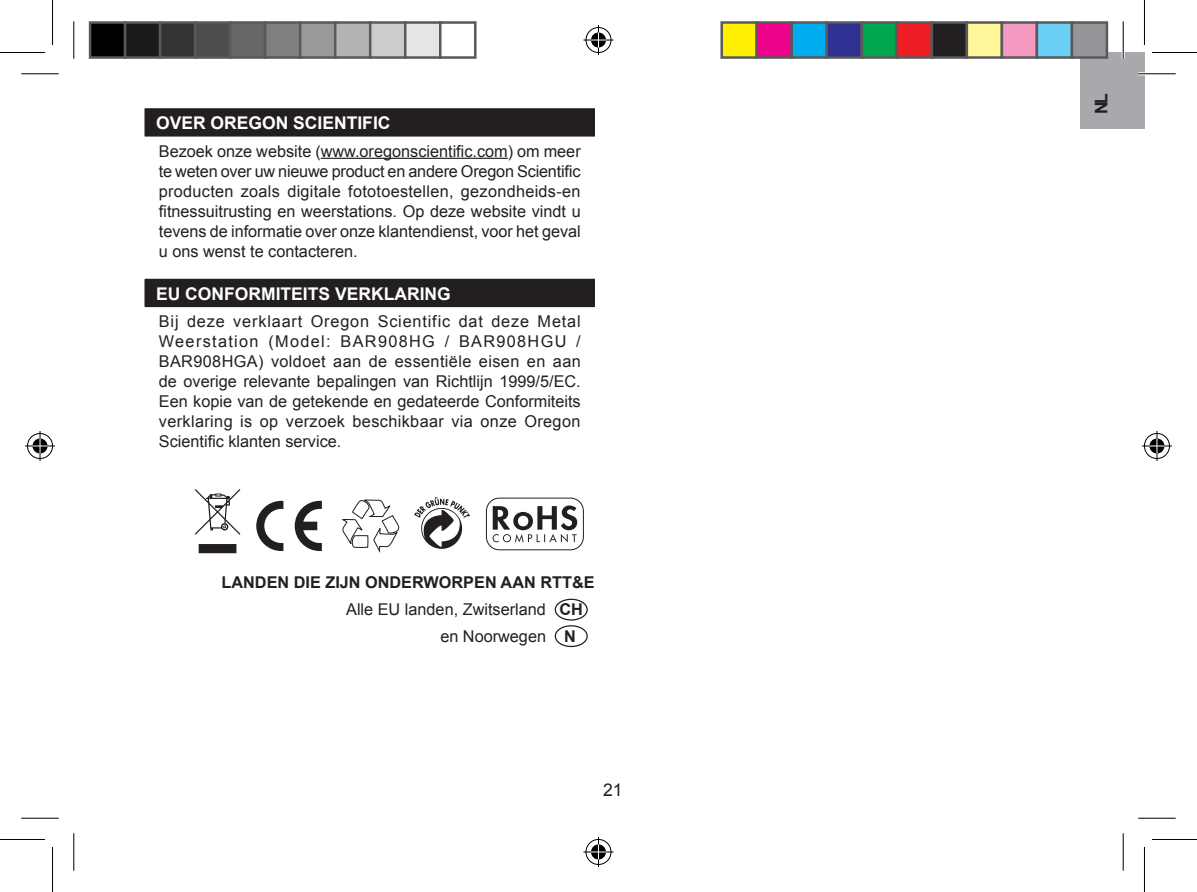
<style>
.page{position:relative;width:1197px;height:892px;background:#fff}
.page>*{position:absolute;margin:0;border:0;box-sizing:border-box;transform-origin:0 0}
.t1{font:700 17.5px "Arial";color:#fff}
.t2{font:700 17.5px "Arial";color:#231f20}
.t3{font:17.5px "Arial";color:#231f20}
.t4{font:16.25px/20px "Arial";color:#231f20;text-align:justify}
.t5{font:700 16.25px "Arial";color:#231f20}
.s1{font-weight:700}
</style>
<div class="page">
<div style="left:1080px;top:52px;width:64px;height:77px;background:#a8a9ad"></div>
<div style="left:554px;top:625px;width:33px;height:22px;border:1px solid #231f20;border-radius:50%"></div>
<div style="left:554px;top:598px;width:33px;height:22px;border:1px solid #231f20;border-radius:50%"></div>
<svg style="left:256px;top:501px;width:27px;height:50px"></svg>
<svg style="left:295px;top:501px;width:27px;height:50px"></svg>
<svg style="left:341px;top:499px;width:59px;height:54px"></svg>
<svg style="left:414px;top:497px;width:56px;height:52px"></svg>
<svg style="left:195px;top:489px;width:45px;height:64px"></svg>
<div style="left:486px;top:497px;width:98px;height:53px;border:1px solid #231f20;border-radius:13px"></div>
<svg style="left:492px;top:505px;width:85px;height:37px"></svg>
<div style="left:145px;top:109px;width:450px;height:28px;background:#7f7c7d"></div>
<div style="left:145px;top:108px;width:450px;height:28px;background:#231f20"></div>
<hr style="left:321px;top:158px;width:187px;height:1px;background:#231f20">
<div style="left:145px;top:279px;width:450px;height:28px;background:#231f20"></div>
<hr style="left:1138px;top:72px;width:37px;height:3px;background:#fff">
<hr style="left:1121px;top:21px;width:3px;height:38px;background:#fff">
<hr style="left:21px;top:73px;width:38px;height:1px;background:#000">
<hr style="left:1138px;top:73px;width:37px;height:1px;background:#000">
<hr style="left:21px;top:817px;width:38px;height:1px;background:#000">
<hr style="left:1138px;top:817px;width:37px;height:1px;background:#000">
<hr style="left:73px;top:21px;width:1px;height:38px;background:#000">
<hr style="left:73px;top:833px;width:1px;height:37px;background:#000">
<hr style="left:1122px;top:21px;width:1px;height:38px;background:#000">
<hr style="left:1122px;top:833px;width:1px;height:37px;background:#000">
<hr style="left:0;top:52px;width:45px;height:1px;background:#000">
<hr style="left:1151px;top:52px;width:45px;height:1px;background:#000">
<hr style="left:0;top:839px;width:45px;height:1px;background:#000">
<hr style="left:1151px;top:839px;width:45px;height:1px;background:#000">
<hr style="left:52px;top:0;width:1px;height:45px;background:#000">
<hr style="left:52px;top:847px;width:1px;height:45px;background:#000">
<hr style="left:1143px;top:0;width:1px;height:45px;background:#000">
<hr style="left:1143px;top:847px;width:1px;height:45px;background:#000">
<div style="left:584px;top:26px;width:28px;height:28px;border:3px solid #fff;border-radius:50%"></div>
<svg style="left:583px;top:38px;width:30px;height:4px"></svg>
<hr style="left:597px;top:25px;width:3px;height:30px;background:#fff">
<div style="left:589px;top:31px;width:18px;height:18px;border:3px solid #fff;border-radius:50%"></div>
<div style="left:585px;top:27px;width:26px;height:26px;border:1px solid #000;border-radius:50%"></div>
<hr style="left:583px;top:40px;width:30px;height:1px;background:#000">
<hr style="left:598px;top:25px;width:1px;height:30px;background:#000">
<svg style="left:591px;top:33px;width:15px;height:15px"></svg>
<div style="left:584px;top:838px;width:28px;height:28px;border:3px solid #fff;border-radius:50%"></div>
<hr style="left:583px;top:850px;width:30px;height:3px;background:#fff">
<hr style="left:597px;top:837px;width:3px;height:30px;background:#fff">
<div style="left:589px;top:843px;width:18px;height:18px;border:3px solid #fff;border-radius:50%"></div>
<div style="left:585px;top:839px;width:26px;height:25px;border:1px solid #000;border-radius:50%"></div>
<hr style="left:583px;top:851px;width:30px;height:1px;background:#000">
<hr style="left:598px;top:837px;width:1px;height:30px;background:#000">
<svg style="left:591px;top:844px;width:15px;height:15px"></svg>
<div style="left:26px;top:432px;width:28px;height:28px;border:3px solid #fff;border-radius:50%"></div>
<hr style="left:25px;top:444px;width:30px;height:3px;background:#fff">
<svg style="left:38px;top:431px;width:4px;height:30px"></svg>
<div style="left:31px;top:437px;width:18px;height:18px;border:3px solid #fff;border-radius:50%"></div>
<div style="left:27px;top:433px;width:26px;height:26px;border:1px solid #000;border-radius:50%"></div>
<hr style="left:25px;top:445px;width:30px;height:1px;background:#000">
<hr style="left:40px;top:431px;width:1px;height:30px;background:#000">
<svg style="left:33px;top:438px;width:15px;height:15px"></svg>
<div style="left:1142px;top:432px;width:28px;height:28px;border:3px solid #fff;border-radius:50%"></div>
<hr style="left:1141px;top:444px;width:30px;height:3px;background:#fff">
<hr style="left:1155px;top:431px;width:3px;height:30px;background:#fff">
<div style="left:1147px;top:437px;width:18px;height:18px;border:3px solid #fff;border-radius:50%"></div>
<div style="left:1144px;top:433px;width:25px;height:26px;border:1px solid #000;border-radius:50%"></div>
<hr style="left:1141px;top:445px;width:30px;height:1px;background:#000">
<hr style="left:1156px;top:431px;width:1px;height:30px;background:#000">
<svg style="left:1149px;top:438px;width:15px;height:15px"></svg>
<div style="left:90px;top:23px;width:35px;height:35px;background:#000"></div>
<div style="left:89px;top:21px;width:37px;height:38px;border:2px solid #595959"></div>
<div style="left:125px;top:23px;width:35px;height:35px;background:#1a1a1a"></div>
<div style="left:124px;top:21px;width:37px;height:38px;border:2px solid #595959"></div>
<div style="left:160px;top:23px;width:35px;height:35px;background:#333"></div>
<div style="left:159px;top:21px;width:37px;height:38px;border:2px solid #595959"></div>
<div style="left:195px;top:23px;width:35px;height:35px;background:#4d4d4d"></div>
<div style="left:194px;top:21px;width:37px;height:38px;border:2px solid #595959"></div>
<div style="left:230px;top:23px;width:35px;height:35px;background:#666"></div>
<div style="left:229px;top:21px;width:37px;height:38px;border:2px solid #595959"></div>
<div style="left:265px;top:23px;width:35px;height:35px;background:#808080"></div>
<div style="left:264px;top:21px;width:37px;height:38px;border:2px solid #595959"></div>
<div style="left:300px;top:23px;width:35px;height:35px;background:#999"></div>
<div style="left:299px;top:21px;width:37px;height:38px;border:2px solid #595959"></div>
<div style="left:335px;top:23px;width:35px;height:35px;background:#b3b3b3"></div>
<div style="left:334px;top:21px;width:37px;height:38px;border:2px solid #595959"></div>
<div style="left:370px;top:23px;width:35px;height:35px;background:#ccc"></div>
<div style="left:369px;top:21px;width:37px;height:38px;border:2px solid #595959"></div>
<div style="left:405px;top:23px;width:35px;height:35px;background:#e5e5e5"></div>
<div style="left:404px;top:21px;width:37px;height:38px;border:2px solid #595959"></div>
<div style="left:439px;top:21px;width:37px;height:38px;border:2px solid #595959"></div>
<div style="left:721px;top:23px;width:35px;height:35px;background:#fff101"></div>
<div style="left:720px;top:21px;width:38px;height:38px;border:2px solid #595959"></div>
<div style="left:756px;top:23px;width:35px;height:35px;background:#ed028c"></div>
<div style="left:755px;top:21px;width:38px;height:38px;border:2px solid #595959"></div>
<div style="left:791px;top:23px;width:35px;height:35px;background:#00aeef"></div>
<div style="left:790px;top:21px;width:38px;height:38px;border:2px solid #595959"></div>
<div style="left:826px;top:23px;width:35px;height:35px;background:#2e3092"></div>
<div style="left:825px;top:21px;width:38px;height:38px;border:2px solid #595959"></div>
<div style="left:861px;top:23px;width:35px;height:35px;background:#00a54f"></div>
<div style="left:860px;top:21px;width:38px;height:38px;border:2px solid #595959"></div>
<div style="left:896px;top:23px;width:35px;height:35px;background:#ee1d23"></div>
<div style="left:895px;top:21px;width:38px;height:38px;border:2px solid #595959"></div>
<div style="left:931px;top:23px;width:35px;height:35px;background:#231f20"></div>
<div style="left:930px;top:21px;width:38px;height:38px;border:2px solid #595959"></div>
<div style="left:966px;top:23px;width:35px;height:35px;background:#fff79a"></div>
<div style="left:965px;top:21px;width:38px;height:38px;border:2px solid #595959"></div>
<div style="left:1001px;top:23px;width:35px;height:35px;background:#f499c2"></div>
<div style="left:1000px;top:21px;width:38px;height:38px;border:2px solid #595959"></div>
<div style="left:1036px;top:23px;width:35px;height:35px;background:#6bcff6"></div>
<div style="left:1035px;top:21px;width:38px;height:38px;border:2px solid #595959"></div>
<div style="left:1071px;top:23px;width:35px;height:35px;background:#939598"></div>
<div style="left:1070px;top:21px;width:38px;height:38px;border:2px solid #595959"></div>
<p class="t1" style="left:156px;top:113px;width:236px">OVER OREGON SCIENTIFIC</p>
<p class="t4" style="left:159px;top:141px;width:423px">Bezoek onze website (www.oregonscientific.com) om meer te weten over uw nieuwe product en andere Oregon Scientific producten zoals digitale fototoestellen, gezondheids-en fitnessuitrusting en weerstations. Op deze website vindt u tevens de informatie over onze klantendienst, voor het geval u ons wenst te contacteren.</p>
<p class="t1" style="left:156px;top:284px;width:296px">EU CONFORMITEITS VERKLARING</p>
<p class="t4" style="left:159px;top:311px;width:423px">Bij deze verklaart Oregon Scientific dat deze Metal Weerstation (Model: BAR908HG / BAR908HGU / BAR908HGA) voldoet aan de essentiële eisen en aan de overige relevante bepalingen van Richtlijn 1999/5/EC.<br>Een kopie van de getekende en gedateerde Conformiteits verklaring is op verzoek beschikbaar via onze Oregon Scientific klanten service.</p>
<p class="t5" style="left:221px;top:573px;width:374px">LANDEN DIE ZIJN ONDERWORPEN AAN RTT&amp;E</p>
<p class="t4" style="left:346px;top:599px;width:238px">Alle EU landen, Zwitserland <span class="s1">CH</span></p>
<p class="t4" style="left:440px;top:626px;width:137px">en Noorwegen <span class="s1">N</span></p>
<p class="t3" style="left:603px;top:779px;width:21px">21</p>
<p class="t2" style="left:1091px;top:114px;width:23px;rotate:-90deg">NL</p>
</div>
